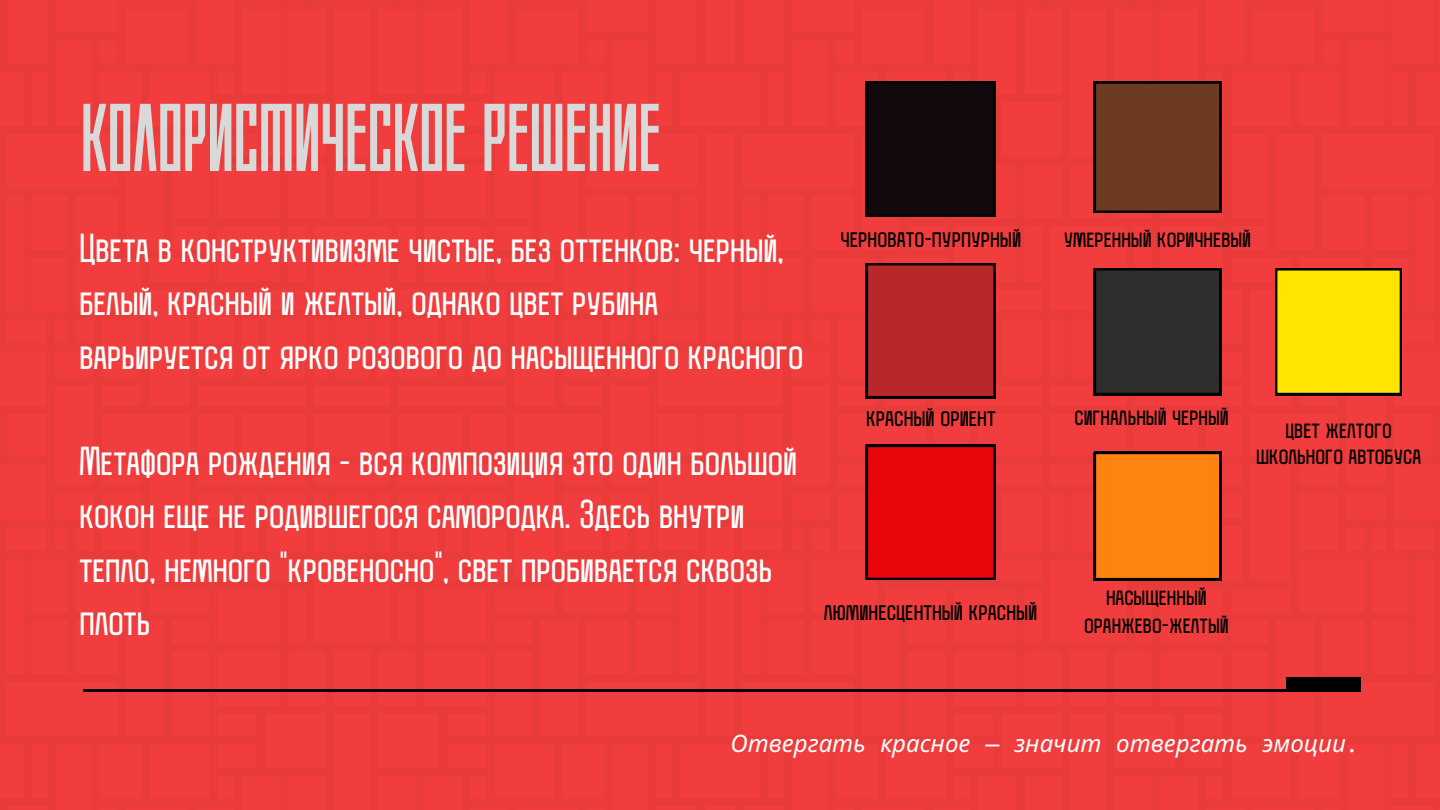
<style>
.page{position:relative;width:1440px;height:810px;background:#f13d3d}
.page>*{position:absolute;margin:0;border:0;box-sizing:border-box;transform-origin:0 0}
.t1{font:96px "ST Agitaciya";color:#d9d9d9}
.t2{font:36px/53.2px "Gazette";color:#fff}
.t3{font:italic 24px "Noto Sans";color:#fff}
.t4{font:23.6px "Gazette";color:#000}
.t5{font:23px "Gazette";color:#000}
.s1{font-family:"Space Mono"}
</style>
<div class="page">
<hr style="left:83px;top:689px;width:1278px;height:3px;background:#000">
<div style="left:1286px;top:677px;width:75px;height:15px;background:#000"></div>
<div style="left:866px;top:82px;width:130px;height:135px;background:#11090e"></div>
<svg style="left:866px;top:263px;width:130px;height:135px;background:#ab2426"></svg>
<svg style="left:866px;top:445px;width:130px;height:135px;background:#da060b"></svg>
<svg style="left:1275px;top:268px;width:127px;height:127px;background:#ecd400"></svg>
<svg style="left:1094px;top:82px;width:127px;height:131px;background:#66361f"></svg>
<svg style="left:1094px;top:452px;width:127px;height:128px;background:#ee7a0f"></svg>
<svg style="left:1094px;top:268px;width:127px;height:127px;background:#2a2a2a"></svg>
<p class="t1" style="left:81px;top:82px;width:582px">Колористическое решение</p>
<p class="t2" style="left:79px;top:225px;width:726px">Цвета в конструктивизме чистые, без оттенков: черный, белый, красный и желтый, однако цвет рубина варьируется от ярко розового до насыщенного красного</p>
<p class="t2" style="left:79px;top:438px;width:719px">Метафора рождения - вся композиция это один большой кокон еще не родившегося самородка. Здесь внутри тепло, немного "кровеносно", свет пробивается сквозь плоть</p>
<p class="t4" style="left:841px;top:228px;width:182px">черновато-пурпурный</p>
<p class="t4" style="left:866px;top:408px;width:131px">красный ориент</p>
<p class="t4" style="left:824px;top:601px;width:215px">люминесцентный красный</p>
<p class="t5" style="left:1064px;top:228px;width:189px">умеренный коричневый</p>
<p class="t5" style="left:1074px;top:406px;width:156px">сигнальный черный</p>
<p class="t5" style="left:1285px;top:420px;width:108px">цвет желтого</p>
<p class="t5" style="left:1256px;top:445px;width:167px">школьного автобуса</p>
<p class="t5" style="left:1106px;top:587px;width:102px">насыщенный</p>
<p class="t5" style="left:1084px;top:615px;width:146px">оранжево-желтый</p>
<p class="t3" style="left:731px;top:727px;width:632px">Отвергать красное <span class="s1">—</span> значит отвергать эмоции<span class="s1">.</span></p>
</div>
